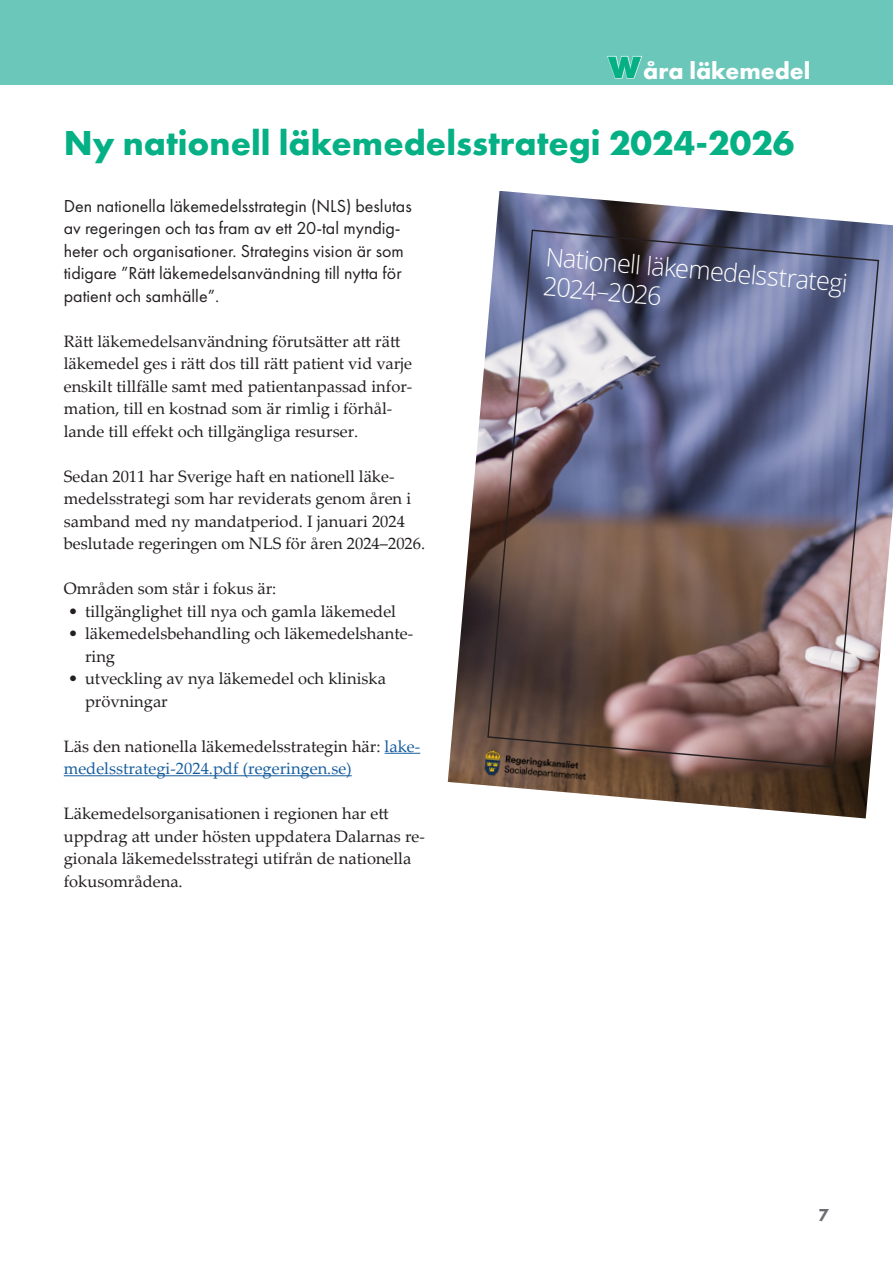
<style>
.page{position:relative;width:893px;height:1263px;background:#fff}
.page>*{position:absolute;margin:0;border:0;box-sizing:border-box;transform-origin:0 0}
.Grön_rubbe_stor{font:700 36px "Futura PT";color:#05b085}
.t1{font:300 25.35px/29.5px "Open Sans";color:#fff}
.t2{font:700 24.6px "Futura PT";color:#fff}
.Ingress{font:18px/22.5px "Futura PT";color:#231f20}
.t3{font:800 18px "Futura PT";color:#6c6d70}
.Bröd{font:16.5px/22.5px "Palatino Linotype";color:#231f20}
.Bröd-2{font:16.5px/22.5px "Palatino Linotype";color:#175d9e}
.s1{font-weight:800;font-size:31.95px}
.s2{color:#231f20}
</style>
<div class="page">
<div style="left:0;top:0;width:893px;height:85px;background:#6cc7bb"></div>
<hr style="left:385px;top:753px;width:35px;height:1px;background:#175d9e">
<hr style="left:64px;top:775px;width:288px;height:1px;background:#175d9e">
<img style="left:448px;top:191px;width:445px;height:627px">
<svg style="left:486px;top:229px;width:394px;height:540px;background:#756b79"></svg>
<img style="left:484px;top:748px;width:103px;height:35px">
<h3 class="t2" style="left:608px;top:54px;width:204px"><span class="s1">W</span>åra läkemedel</h3>
<p class="Grön_rubbe_stor" style="left:64px;top:120px;width:732px">Ny nationell läkemedelsstrategi 2024-2026</p>
<p class="Ingress" style="left:64px;top:194px;width:349px">Den nationella läkemedelsstrategin (NLS) beslutas av regeringen och tas fram av ett 20-tal myndig&shy;heter och organisationer. Strategins vision är som tidigare ”Rätt läkemedelsanvändning till nytta för patient och samhälle”.</p>
<p class="Bröd" style="left:64px;top:329px;width:350px">Rätt läkemedelsanvändning förutsätter att rätt läkemedel ges i rätt dos till rätt patient vid varje enskilt tillfälle samt med patientanpassad infor&shy;mation, till en kostnad som är rimlig i förhål&shy;lande till effekt och tillgängliga resurser.</p>
<p class="Bröd" style="left:64px;top:464px;width:363px">Sedan 2011 har Sverige haft en nationell läke&shy;medelsstrategi som har reviderats genom åren i samband med ny mandatperiod. I januari 2024 beslutade regeringen om NLS för åren 2024–2026.</p>
<p class="Bröd" style="left:64px;top:576px;width:214px">Områden som står i fokus är:</p>
<p class="Bröd" style="left:68px;top:599px;width:330px">• tillgänglighet till nya och gamla läkemedel</p>
<p class="Bröd" style="left:85px;top:621px;width:330px;text-indent:-17px">• läkemedelsbehandling och läkemedelshante&shy;ring</p>
<p class="Bröd" style="left:85px;top:666px;width:302px;text-indent:-17px">• utveckling av nya läkemedel och kliniska prövningar</p>
<p class="Bröd-2" style="left:64px;top:734px;width:358px"><span class="s2">Läs den nationella läkemedelsstrategin här:</span> lake&shy;medelsstrategi-2024.pdf (regeringen.se)</p>
<p class="Bröd" style="left:64px;top:801px;width:363px">Läkemedelsorganisationen i regionen har ett uppdrag att under hösten uppdatera Dalarnas re&shy;gionala läkemedelsstrategi utifrån de nationella fokusområdena.</p>
<p class="t1" style="left:547px;top:241px;width:304px;rotate:5deg">Nationell läkemedelsstrategi<br>2024–2026</p>
<p class="t3" style="left:818px;top:1204px;width:12px">7</p>
</div>
